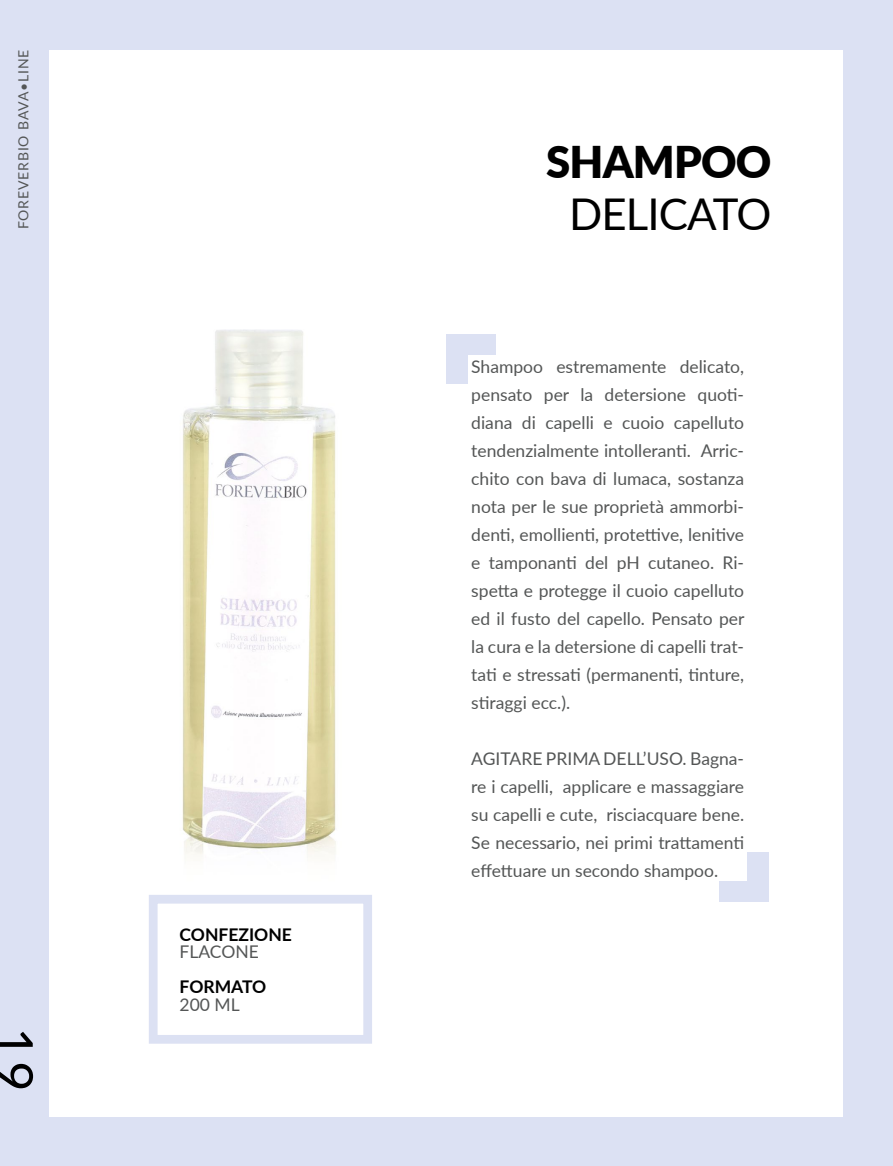
<style>
.page{position:relative;width:893px;height:1166px;background:#dce1f3}
.page>*{position:absolute;margin:0;border:0;box-sizing:border-box;transform-origin:0 0}
.t1{font:52.5px "Lato";color:#000}
.t2{font:43.75px "Lato";letter-spacing:-.02em;color:#000}
.t3{font:900 43.75px "Lato";letter-spacing:-.02em;color:#000}
.t4{font:17.5px/28px "Lato";color:#545656;text-align:justify}
.t5{font:700 17.5px "Lato";color:#000}
.t6{font:14px "Lato";letter-spacing:.06em;color:#545656}
</style>
<div class="page">
<div style="left:50px;top:50px;width:793px;height:1066px;background:#fff"></div>
<img style="left:182px;top:329px;width:286px;height:526px">
<div style="left:149px;top:895px;width:223px;height:148px;background:#fff;border:9px solid #dce1f3"></div>
<div style="left:719px;top:852px;width:50px;height:50px;background:#dce1f3"></div>
<div style="left:663px;top:796px;width:84px;height:84px;background:#fff"></div>
<div style="left:446px;top:334px;width:50px;height:49px;background:#dce1f3"></div>
<div style="left:468px;top:356px;width:93px;height:94px;background:#fff"></div>
<p class="t6" style="left:14px;top:229px;width:181px;rotate:-90deg">FOREVERBIO BAVA•LINE</p>
<h1 class="t1" style="left:52px;top:1027px;width:66px;rotate:90deg">19</h1>
<p class="t5" style="left:180px;top:921px;width:114px">CONFEZIONE</p>
<p class="t4" style="left:180px;top:937px;width:81px">FLACONE</p>
<p class="t5" style="left:180px;top:974px;width:88px">FORMATO</p>
<p class="t4" style="left:180px;top:989px;width:62px">200 ML</p>
<h2 class="t3" style="left:546px;top:129px;width:227px">SHAMPOO</h2>
<h2 class="t2" style="left:569px;top:183px;width:204px">DELICATO</h2>
<p class="t4" style="left:471px;top:351px;width:275px">Shampoo estremamente delicato, pensato per la detersione quoti&shy;diana di capelli e cuoio capelluto tendenzialmente intolleranti. Arric&shy;chito con bava di lumaca, sostanza nota per le sue proprietà ammorbi&shy;denti, emollienti, protettive, lenitive e tamponanti del pH cutaneo. Ri&shy;spetta e protegge il cuoio capelluto ed il fusto del capello. Pensato per la cura e la detersione di capelli trat&shy;tati e stressati (permanenti, tinture, stiraggi ecc.).</p>
<p class="t4" style="left:471px;top:743px;width:274px">AGITARE PRIMA DELL’USO. Bagna&shy;re i capelli, applicare e massaggiare su capelli e cute, risciacquare bene.<br>Se necessario, nei primi trattamenti effettuare un secondo shampoo.</p>
</div>
